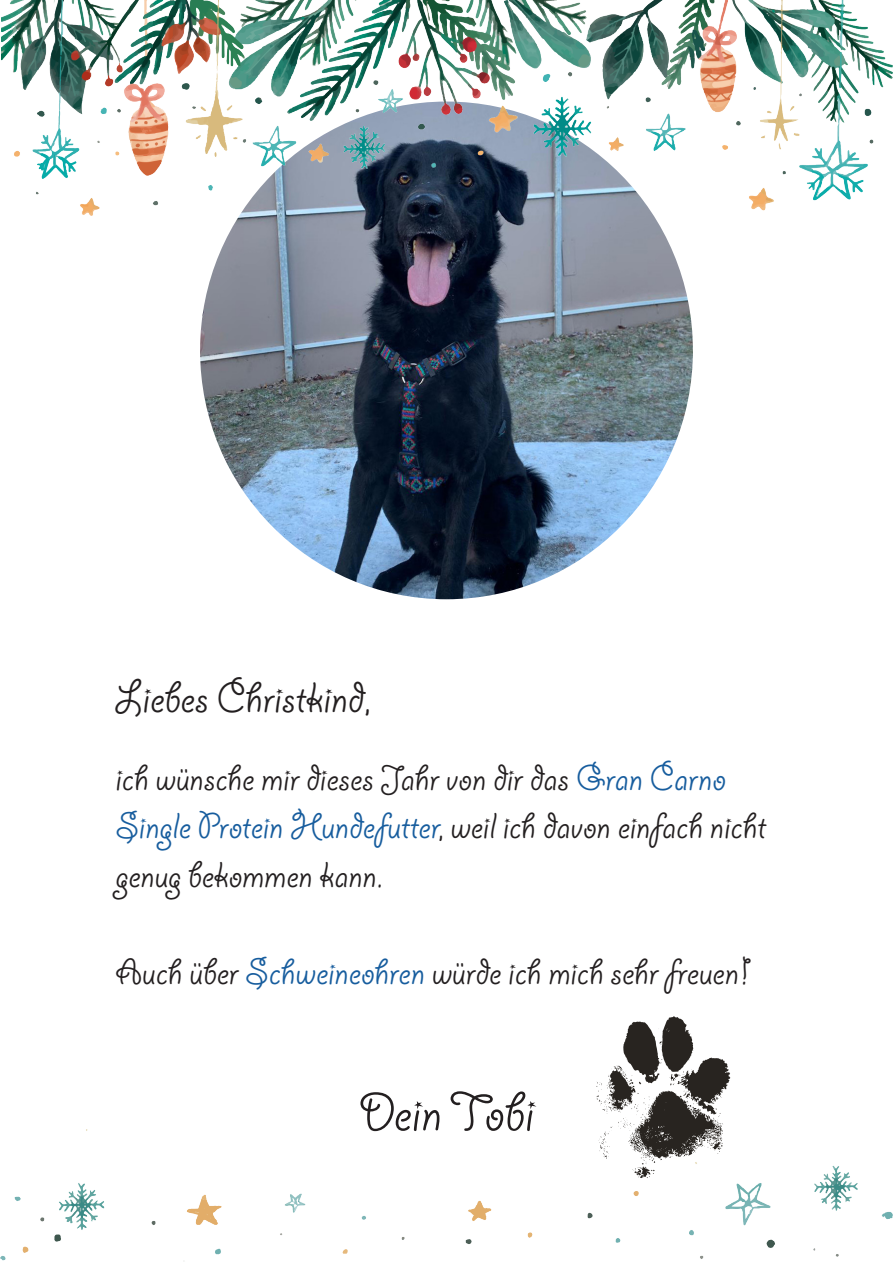
<style>
.page{position:relative;width:893px;height:1263px;background:#fff}
.page>*{position:absolute;margin:0;border:0;box-sizing:border-box;transform-origin:0 0}
.t1{font:60px "Giddyup Std";color:#231f20}
.t2{font:48px "Giddyup Std";color:#231f20}
.t3{font:40.5px/48.6px "Giddyup Std";color:#231f20}
.s1{color:#175d9e}
</style>
<div class="page">
<img style="left:200px;top:215px;width:493px;height:384px">
<img style="left:2px;top:0;width:891px;height:215px">
<svg style="left:596px;top:1016px;width:134px;height:113px"></svg>
<img style="left:1px;top:1129px;width:891px;height:133px">
<p class="t2" style="left:115px;top:672px;width:257px">Liebes Christkind,</p>
<p class="t3" style="left:115px;top:755px;width:652px">ich wünsche mir dieses Jahr von dir das <span class="s1">Gran Carno<br>Single Protein Hundefutter</span>, weil ich davon einfach nicht genug bekommen kann.</p>
<p class="t3" style="left:115px;top:949px;width:636px">Auch über <span class="s1">Schweineohren</span> würde ich mich sehr freuen!</p>
<p class="t1" style="left:359px;top:1080px;width:177px">Dein Tobi</p>
</div>
